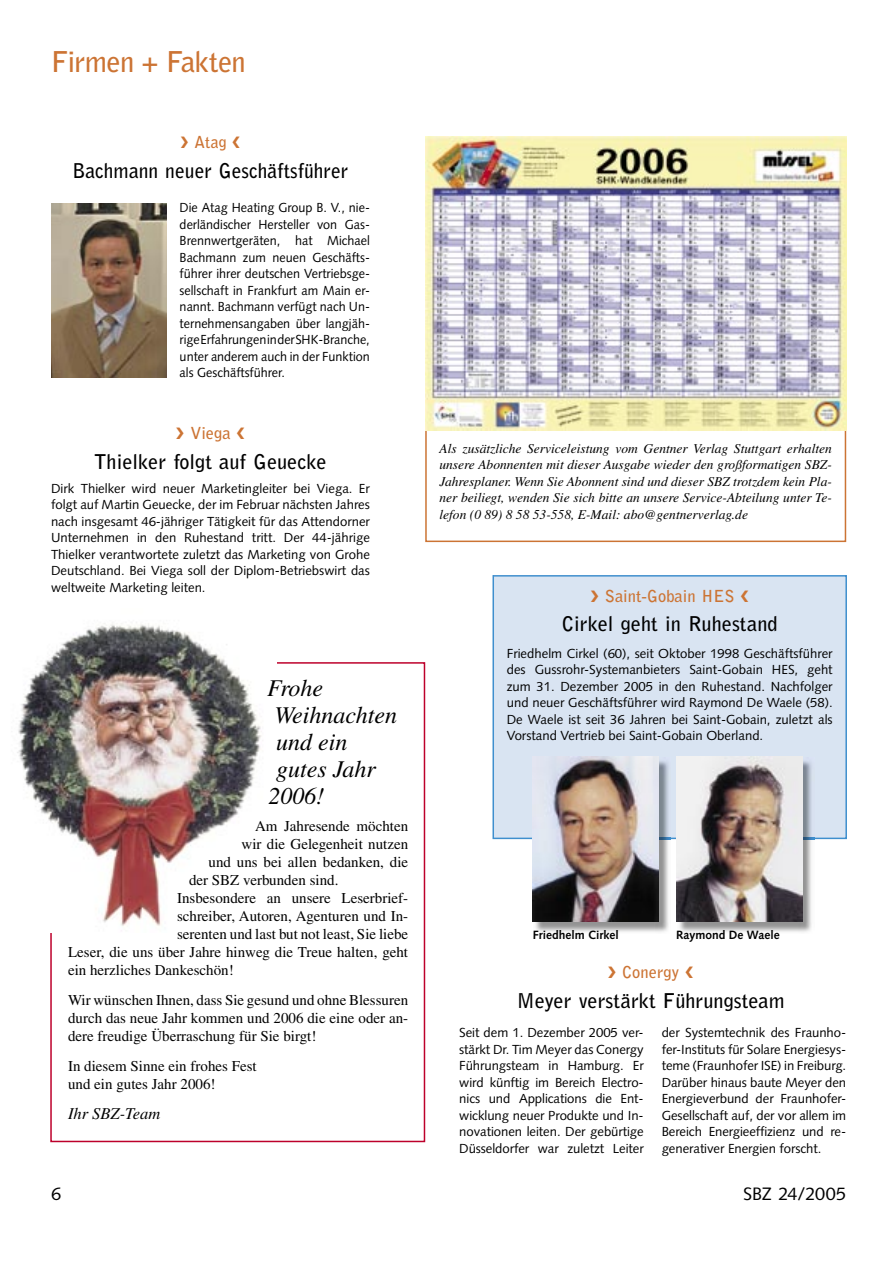
<style>
.page{position:relative;width:893px;height:1263px;background:#fff}
.page>*{position:absolute;margin:0;border:0;box-sizing:border-box;transform-origin:0 0}
.t1{font:700 28.5px "Bell Gothic Std";letter-spacing:-.025em;color:#cc7434}
.t2{font:italic 24px "Times LT Std";color:#000}
.t3{font:700 20.25px "Bell Gothic Std";color:#000}
.t4{font:700 20.25px "Bell Gothic Std";color:#000;scale:.96 1}
.t5{font:18px "Syntax LT Std";letter-spacing:-.005em;color:#000}
.t6{font:700 16.5px "Bell Gothic Std";color:#cc7434}
.t7{font:italic 16.5px "Times LT Std";color:#000}
.t8{font:700 16.5px "Bell Gothic Std";color:#cc7434;scale:.96 1}
.t9{font:15px/18px "Times LT Std";color:#000;text-align:justify}
.t10{font:italic 13.5px/16.5px "Times LT Std";color:#000;text-align:justify}
.t11{font:13.2px/16.5px "Syntax LT Std";color:#000;text-align:justify}
.t12{font:13.2px/16.5px "Syntax LT Std";color:#000;text-align:justify;scale:.96 1}
.t13{font:700 12px "Syntax LT Std";color:#000}
</style>
<div class="page">
<svg style="left:50px;top:662px;width:375px;height:480px"></svg>
<img style="left:51px;top:203px;width:116px;height:174px">
<img style="left:17px;top:622px;width:259px;height:310px">
<svg style="left:425px;top:431px;width:421px;height:111px"></svg>
<img style="left:425px;top:136px;width:421px;height:295px">
<div style="left:492px;top:575px;width:355px;height:264px;background:#d9e4f2"></div>
<img style="left:535px;top:758px;width:135px;height:174px">
<img style="left:658px;top:838px;width:12px;height:1px">
<img style="left:532px;top:757px;width:126px;height:165px">
<img style="left:679px;top:758px;width:135px;height:174px">
<img style="left:802px;top:838px;width:12px;height:1px">
<img style="left:676px;top:757px;width:126px;height:165px">
<h1 class="t1" style="left:51px;top:45px;width:196px">Firmen + Fakten</h1>
<p class="t8" style="left:181px;top:132px;width:64px">❯ Atag ❮</p>
<h3 class="t4" style="left:72px;top:158px;width:289px">Bachmann neuer Geschäftsführer</h3>
<p class="t12" style="left:180px;top:199px;width:200px">Die Atag Heating Group B. V., nie&shy;derländischer Hersteller von Gas-Brennwertgeräten, hat Michael Bachmann zum neuen Geschäfts&shy;führer ihrer deutschen Vertriebsge&shy;sellschaft in Frankfurt am Main er&shy;nannt. Bachmann verfügt nach Un&shy;ternehmensangaben über langjäh&shy;rige Erfahrungen in der SHK-Branche, unter anderem auch in der Funktion als Geschäftsführer.</p>
<p class="t6" style="left:176px;top:423px;width:71px">❯ Viega ❮</p>
<h3 class="t3" style="left:94px;top:449px;width:234px">Thielker folgt auf Geuecke</h3>
<p class="t11" style="left:51px;top:480px;width:320px">Dirk Thielker wird neuer Marketingleiter bei Viega. Er folgt auf Martin Geuecke, der im Februar nächsten Jahres nach insgesamt 46-jähriger Tätigkeit für das Attendorner Unternehmen in den Ruhestand tritt. Der 44-jährige Thielker verantwortete zuletzt das Marketing von Grohe Deutschland. Bei Viega soll der Diplom-Betriebswirt das weltweite Marketing leiten.</p>
<h2 class="t2" style="left:267px;top:675px;width:58px">Frohe</h2>
<h2 class="t2" style="left:274px;top:702px;width:124px">Weihnachten</h2>
<h2 class="t2" style="left:276px;top:729px;width:73px">und ein</h2>
<h2 class="t2" style="left:276px;top:756px;width:101px">gutes Jahr</h2>
<h2 class="t2" style="left:268px;top:783px;width:57px">2006!</h2>
<p class="t9" style="left:255px;top:817px;width:155px">Am Jahresende möchten</p>
<p class="t9" style="left:241px;top:835px;width:168px">wir die Gelegenheit nutzen</p>
<p class="t9" style="left:208px;top:853px;width:201px">und uns bei allen bedanken, die</p>
<p class="t9" style="left:189px;top:871px;width:151px">der SBZ verbunden sind.</p>
<p class="t9" style="left:177px;top:889px;width:233px">Insbesondere an unsere Leserbrief-</p>
<p class="t9" style="left:177px;top:907px;width:233px">schreiber, Autoren, Agenturen und In-</p>
<p class="t9" style="left:177px;top:925px;width:233px">serenten und last but not least, Sie liebe</p>
<p class="t9" style="left:68px;top:943px;width:342px">Leser, die uns über Jahre hinweg die Treue halten, geht</p>
<p class="t9" style="left:68px;top:961px;width:167px">ein herzliches Dankeschön!</p>
<p class="t9" style="left:68px;top:991px;width:342px">Wir wünschen Ihnen, dass Sie gesund und ohne Blessuren durch das neue Jahr kommen und 2006 die eine oder an&shy;dere freudige Überraschung für Sie birgt!</p>
<p class="t9" style="left:68px;top:1057px;width:190px">In diesem Sinne ein frohes Fest und ein gutes Jahr 2006!</p>
<p class="t7" style="left:68px;top:1104px;width:94px">Ihr SBZ-Team</p>
<p class="t10" style="left:439px;top:440px;width:394px">Als zusätzliche Serviceleistung vom Gentner Verlag Stuttgart erhalten unsere Abonnenten mit dieser Ausgabe wieder den großformatigen SBZ-Jahresplaner. Wenn Sie Abonnent sind und dieser SBZ trotzdem kein Pla&shy;ner beiliegt, wenden Sie sich bitte an unsere Service-Abteilung unter Te&shy;lefon (0 89) 8 58 53-558, E-Mail: abo@gentnerverlag.de</p>
<p class="t6" style="left:591px;top:586px;width:160px">❯ Saint-Gobain HES ❮</p>
<h3 class="t3" style="left:562px;top:612px;width:217px">Cirkel geht in Ruhestand</h3>
<p class="t11" style="left:507px;top:645px;width:327px">Friedhelm Cirkel (60), seit Oktober 1998 Geschäftsführer des Gussrohr-Systemanbieters Saint-Gobain HES, geht zum 31. Dezember 2005 in den Ruhestand. Nachfolger und neuer Geschäftsführer wird Raymond De Waele (58).<br>De Waele ist seit 36 Jahren bei Saint-Gobain, zuletzt als Vorstand Vertrieb bei Saint-Gobain Oberland.</p>
<p class="t13" style="left:533px;top:928px;width:88px">Friedhelm Cirkel</p>
<p class="t13" style="left:676px;top:928px;width:105px">Raymond De Waele</p>
<p class="t6" style="left:608px;top:962px;width:87px">❯ Conergy ❮</p>
<h3 class="t3" style="left:517px;top:988px;width:269px">Meyer verstärkt Führungsteam</h3>
<p class="t11" style="left:459px;top:1024px;width:186px">Seit dem 1. Dezember 2005 ver&shy;stärkt Dr. Tim Meyer das Conergy Führungsteam in Hamburg. Er wird künftig im Bereich Electro&shy;nics und Applications die Ent&shy;wicklung neuer Produkte und In&shy;novationen leiten. Der gebürtige Düsseldorfer war zuletzt Leiter</p>
<p class="t11" style="left:662px;top:1024px;width:186px">der Systemtechnik des Fraunho&shy;fer-Instituts für Solare Energiesys&shy;teme (Fraunhofer ISE) in Freiburg.<br>Darüber hinaus baute Meyer den Energieverbund der Fraunhofer-Gesellschaft auf, der vor allem im Bereich Energieeffizienz und re&shy;generativer Energien forscht.</p>
<h3 class="t5" style="left:51px;top:1183px;width:12px">6</h3>
<h3 class="t5" style="left:743px;top:1183px;width:105px">SBZ 24/2005</h3>
</div>
